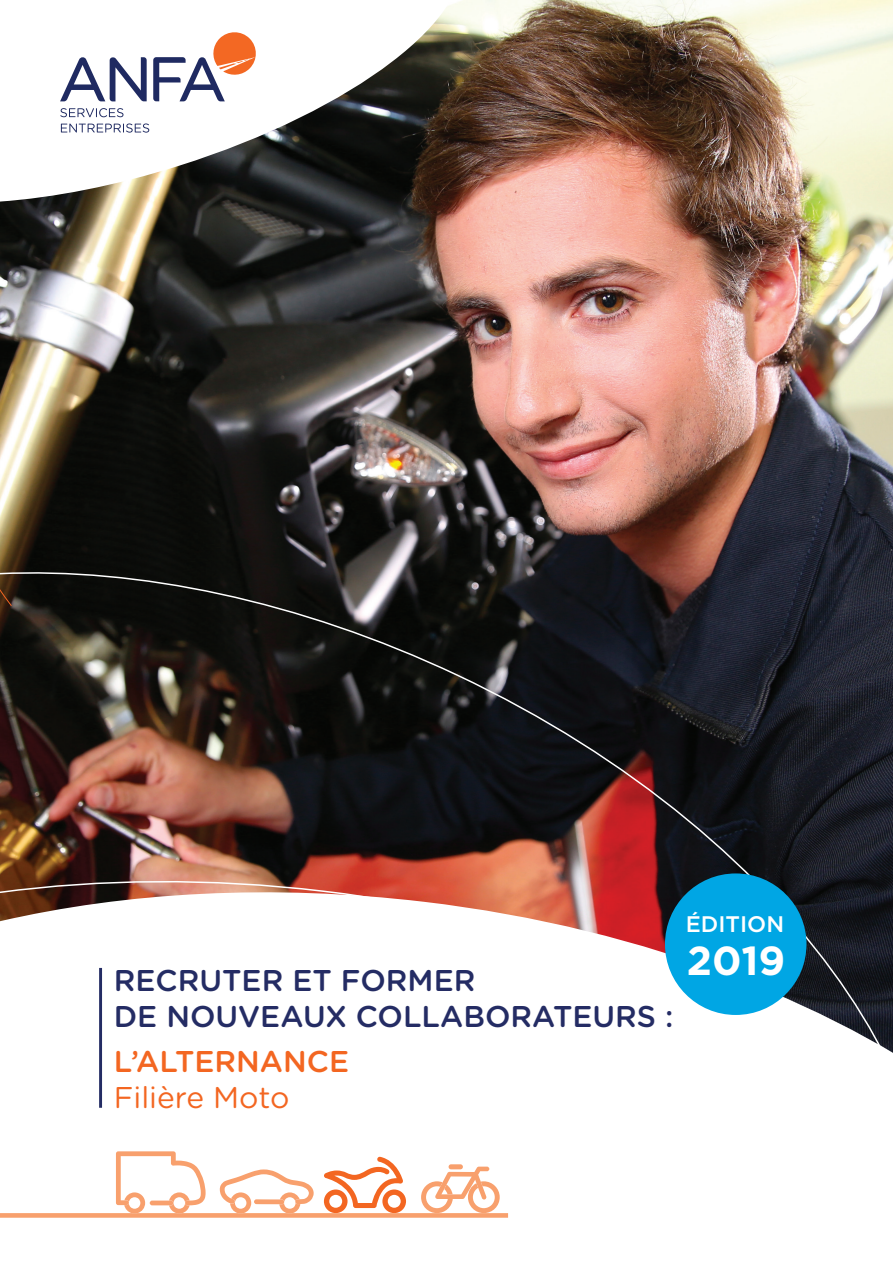
<style>
.page{position:relative;width:893px;height:1263px;background:#fff}
.page>*{position:absolute;margin:0;border:0;box-sizing:border-box;transform-origin:0 0}
.t1{font:700 40.5px "Gotham";color:#fff}
.t2{font:500 30px/36px "Gotham Rounded";color:#242c64}
.t3{font:500 30px "Gotham Rounded";color:#f36621}
.t4{font:30px "Gotham Rounded";color:#f36621}
.t5{font:500 22.5px "Gotham";color:#fff}
</style>
<div class="page">
<img style="left:13px;top:0;width:880px;height:567px">
<img style="left:0;top:567px;width:893px;height:309px">
<svg style="left:0;top:876px;width:893px;height:341px"></svg>
<svg style="left:13px;top:0;width:466px;height:202px"></svg>
<svg style="left:60px;top:57px;width:87px;height:44px"></svg>
<svg style="left:60px;top:108px;width:63px;height:9px"></svg>
<svg style="left:61px;top:123px;width:88px;height:10px"></svg>
<svg style="left:153px;top:30px;width:105px;height:71px"></svg>
<div style="left:665px;top:873px;width:141px;height:142px;background:#00a6e4;border-radius:50%"></div>
<hr style="left:99px;top:968px;width:3px;height:140px;background:#242c64">
<svg style="left:0;top:1151px;width:508px;height:67px"></svg>
<img style="left:0;top:200px;width:13px;height:407px">
<p class="t2" style="left:114px;top:961px;width:561px">RECRUTER ET FORMER<br>DE NOUVEAUX COLLABORATEURS :</p>
<p class="t3" style="left:114px;top:1040px;width:237px">L’ALTERNANCE</p>
<p class="t4" style="left:114px;top:1077px;width:177px">Filière Moto</p>
<p class="t5" style="left:686px;top:910px;width:100px">ÉDITION</p>
<h1 class="t1" style="left:687px;top:933px;width:100px">2019</h1>
</div>
